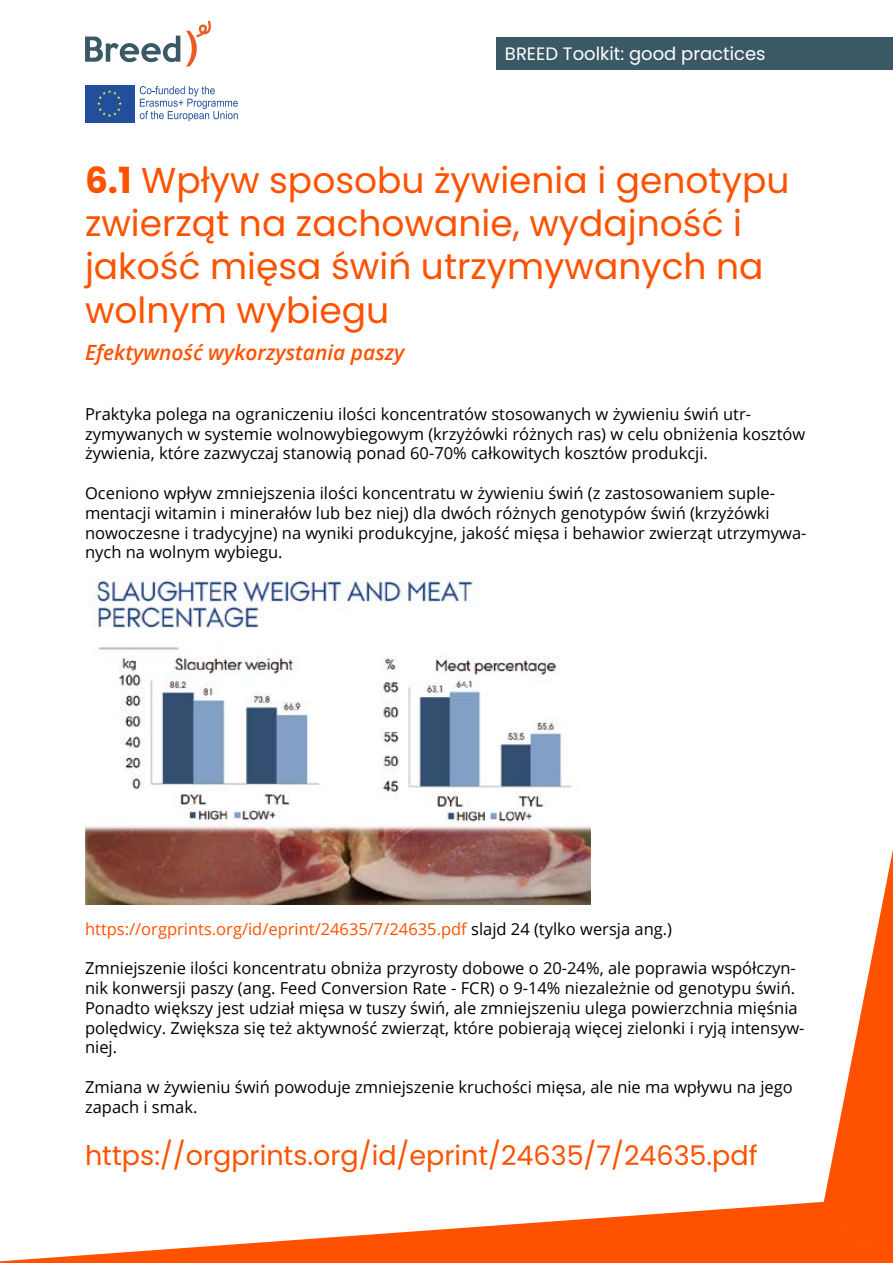
<style>
.page{position:relative;width:893px;height:1263px;background:#fff}
.page>*{position:absolute;margin:0;border:0;box-sizing:border-box;transform-origin:0 0}
.t1{font:36px/43.2px "Poppins";color:#ff5200}
.t2{font:27px "Poppins";color:#ff5200}
.t3{font:italic 600 21px "Open Sans";color:#ff5200}
.t4{font:18px "Poppins";color:#fff}
.t5{font:16.5px/19.8px "Open Sans";color:#000}
.t6{font:16.5px "Open Sans";color:#ff5200}
.s1{font-weight:700}
.s2{color:#000}
</style>
<div class="page">
<svg style="left:0;top:1202px;width:824px;height:61px;fill:#ff5200"></svg>
<svg style="left:824px;top:849px;width:69px;height:414px"></svg>
<svg style="left:85px;top:36px;width:95px;height:26px"></svg>
<svg style="left:186px;top:20px;width:25px;height:46px"></svg>
<div style="left:496px;top:37px;width:397px;height:33px;background:#3b5865"></div>
<img style="left:85px;top:576px;width:506px;height:328px">
<div style="left:85px;top:85px;width:49px;height:37px;background:#214f9c"></div>
<svg style="left:97px;top:90px;width:25px;height:27px"></svg>
<svg style="left:140px;top:86px;width:98px;height:35px"></svg>
<p class="t4" style="left:505px;top:43px;width:262px">BREED Toolkit: good practices</p>
<h1 class="t1" style="left:85px;top:159px;width:706px"><span class="s1">6.1</span> Wpływ sposobu żywienia i genotypu zwierząt na zachowanie, wydajność i jakość mięsa świń utrzymywanych na wolnym wybiegu</h1>
<p class="t3" style="left:85px;top:338px;width:321px">Efektywność wykorzystania paszy</p>
<p class="t5" style="left:85px;top:403px;width:722px">Praktyka polega na ograniczeniu ilości koncentratów stosowanych w żywieniu świń utr&shy;zymywanych w systemie wolnowybiegowym (krzyżówki różnych ras) w celu obniżenia kosztów żywienia, które zazwyczaj stanowią ponad 60-70% całkowitych kosztów produkcji.</p>
<p class="t5" style="left:85px;top:483px;width:723px">Oceniono wpływ zmniejszenia ilości koncentratu w żywieniu świń (z zastosowaniem suple&shy;mentacji witamin i minerałów lub bez niej) dla dwóch różnych genotypów świń (krzyżówki nowoczesne i tradycyjne) na wyniki produkcyjne, jakość mięsa i behawior zwierząt utrzymywa&shy;nych na wolnym wybiegu.</p>
<p class="t6" style="left:85px;top:917px;width:589px">https://orgprints.org/id/eprint/24635/7/24635.pdf <span class="s2">slajd 24 (tylko wersja ang.)</span></p>
<p class="t5" style="left:85px;top:958px;width:721px">Zmniejszenie ilości koncentratu obniża przyrosty dobowe o 20-24%, ale poprawia współczyn&shy;nik konwersji paszy (ang. Feed Conversion Rate - FCR) o 9-14% niezależnie od genotypu świń.<br>Ponadto większy jest udział mięsa w tuszy świń, ale zmniejszeniu ulega powierzchnia mięśnia polędwicy. Zwiększa się też aktywność zwierząt, które pobierają więcej zielonki i ryją intensyw&shy;niej.</p>
<p class="t5" style="left:85px;top:1077px;width:709px">Zmiana w żywieniu świń powoduje zmniejszenie kruchości mięsa, ale nie ma wpływu na jego zapach i smak.</p>
<h2 class="t2" style="left:85px;top:1140px;width:674px">https://orgprints.org/id/eprint/24635/7/24635.pdf</h2>
</div>
